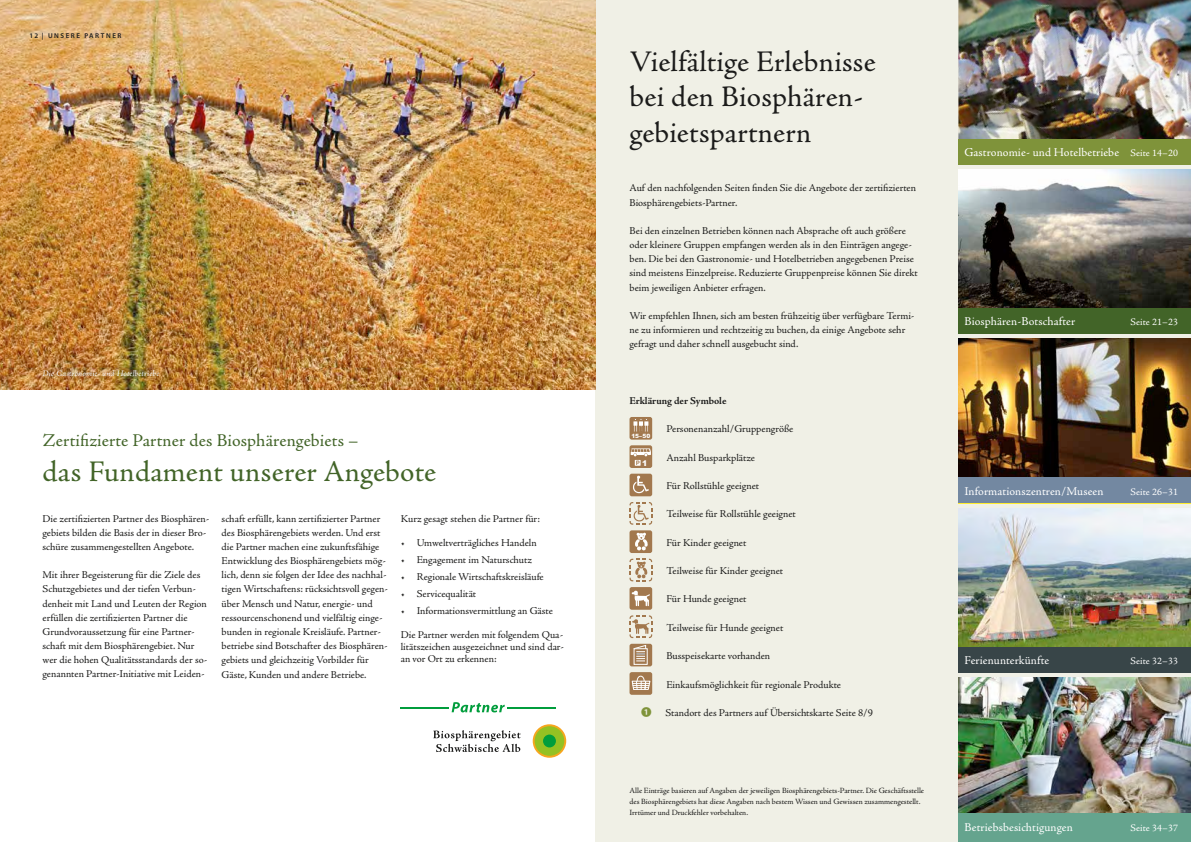
<style>
.page{position:relative;width:1191px;height:842px;background:#fff}
.page>*{position:absolute;margin:0;border:0;box-sizing:border-box;transform-origin:0 0}
.t1{font:30px/35.5px "Adobe Jenson Pro";letter-spacing:.005em;color:#1b1b1a}
.t2{font:30px "Adobe Jenson Pro";letter-spacing:.01em;color:#426428}
.t3{font:18px "Adobe Jenson Pro";letter-spacing:.005em;color:#426428}
.t4{font:12px "Adobe Jenson Pro";letter-spacing:.005em;color:#fff}
.t5{font:10.5px/14.2px "Adobe Jenson Pro";color:#1b1b1a}
.t6{font:700 10.5px "Adobe Jenson Pro";letter-spacing:-.005em;color:#1b1b1a}
.t7{font:500 10.5px "Koz Go Pro";color:#7f933a}
.t8{font:10px "Adobe Jenson Pro";letter-spacing:.01em;color:#fff}
.t9{font:italic 8.5px "Adobe Jenson Pro";letter-spacing:.015em;color:#fff}
.t10{font:8px/11px "Adobe Jenson Pro";letter-spacing:-.005em;color:#1b1b1a}
.t11{font:900 7.9px "Arial";color:#fff}
.t12{font:600 7px "Myriad Pro";letter-spacing:.22em;color:#1b1b1a}
.t13{font:900 5.9px "Arial";color:#fff}
.s1{font-size:10px}
</style>
<div class="page">
<div style="left:595px;top:0;width:596px;height:842px;background:#f0f0e6"></div>
<svg style="left:433px;top:730px;width:87px;height:22px"></svg>
<svg style="left:533px;top:724px;width:33px;height:34px"></svg>
<div style="left:534px;top:726px;width:30px;height:30px;background:#94c123;border-radius:50%"></div>
<div style="left:543px;top:734px;width:13px;height:13px;background:#009d3c;border-radius:50%"></div>
<svg style="left:451px;top:702px;width:54px;height:10px"></svg>
<hr style="left:400px;top:708px;width:49px;height:1px;background:#009d3c">
<hr style="left:506px;top:708px;width:49px;height:1px;background:#009d3c">
<img style="left:0;top:0;width:595px;height:389px">
<div style="left:33px;top:360px;width:135px;height:26px;background:#1b1b1a;opacity:.75"></div>
<img style="left:958px;top:0;width:233px;height:139px">
<div style="left:958px;top:139px;width:233px;height:25px;background:#7f933a"></div>
<div style="left:629px;top:672px;width:23px;height:23px;background:#a2784e;border-radius:2px"></div>
<svg style="left:631px;top:675px;width:20px;height:15px"></svg>
<svg style="left:629px;top:644px;width:23px;height:22px"></svg>
<svg style="left:646px;top:648px;width:1px;height:17px"></svg>
<svg style="left:632px;top:644px;width:14px;height:21px"></svg>
<div style="left:629px;top:587px;width:23px;height:23px;background:#a2784e;border-radius:2px"></div>
<svg style="left:631px;top:591px;width:19px;height:15px"></svg>
<div style="left:629px;top:530px;width:23px;height:23px;background:#a2784e;border-radius:2px"></div>
<svg style="left:635px;top:532px;width:13px;height:18px"></svg>
<div style="left:629px;top:445px;width:23px;height:23px;background:#a2784e;border-radius:2px"></div>
<svg style="left:630px;top:448px;width:21px;height:18px"></svg>
<div style="left:629px;top:417px;width:23px;height:23px;background:#a2784e;border-radius:2px"></div>
<svg style="left:633px;top:419px;width:16px;height:13px"></svg>
<div style="left:629px;top:474px;width:23px;height:22px;background:#a2784e;border-radius:2px"></div>
<svg style="left:633px;top:476px;width:16px;height:17px"></svg>
<svg style="left:629px;top:502px;width:23px;height:23px"></svg>
<svg style="left:629px;top:559px;width:23px;height:22px"></svg>
<svg style="left:629px;top:615px;width:23px;height:23px"></svg>
<img style="left:958px;top:339px;width:233px;height:139px">
<div style="left:958px;top:478px;width:233px;height:25px;background:#7388a1"></div>
<img style="left:958px;top:169px;width:233px;height:139px">
<div style="left:958px;top:308px;width:233px;height:26px;background:#426428"></div>
<img style="left:958px;top:677px;width:233px;height:137px">
<div style="left:958px;top:814px;width:233px;height:28px;background:#65a48e"></div>
<img style="left:958px;top:508px;width:233px;height:139px">
<div style="left:958px;top:647px;width:233px;height:26px;background:#384548"></div>
<p class="t12" style="left:29px;top:31px;width:94px">12 | UNSERE PARTNER</p>
<p class="t9" style="left:43px;top:368px;width:118px">Die Gastronomie- und Hotelbetriebe</p>
<h2 class="t3" style="left:43px;top:430px;width:318px">Zertifizierte Partner des Biosphärengebiets –</h2>
<h1 class="t2" style="left:43px;top:455px;width:395px">das Fundament unserer Angebote</h1>
<p class="t5" style="left:43px;top:511px;width:168px">Die zertifizierten Partner des Biosphären&shy;gebiets bilden die Basis der in dieser Bro&shy;schüre zusammengestellten Angebote.</p>
<p class="t5" style="left:43px;top:568px;width:166px">Mit ihrer Begeisterung für die Ziele des Schutzgebietes und der tiefen Verbun&shy;denheit mit Land und Leuten der Region erfüllen die zertifizierten Partner die Grundvoraussetzung für eine Partner&shy;schaft mit dem Biosphärengebiet. Nur wer die hohen Qualitätsstandards der so&shy;genannten Partner-Initiative mit Leiden-</p>
<p class="t5" style="left:222px;top:511px;width:168px">schaft erfüllt, kann zertifizierter Partner des Biosphärengebiets werden. Und erst die Partner machen eine zukunftsfähige Entwicklung des Biosphärengebiets mög&shy;lich, denn sie folgen der Idee des nachhal&shy;tigen Wirtschaftens: rücksichtsvoll gegen&shy;über Mensch und Natur, energie- und ressourcenschonend und vielfältig einge&shy;bunden in regionale Kreisläufe. Partner&shy;betriebe sind Botschafter des Biosphären&shy;gebiets und gleichzeitig Vorbilder für Gäste, Kunden und andere Betriebe.</p>
<p class="t5" style="left:401px;top:511px;width:141px">Kurz gesagt stehen die Partner für:</p>
<p class="t5" style="left:401px;top:535px;width:137px">• Umweltverträgliches Handeln</p>
<p class="t5" style="left:401px;top:552px;width:133px">• Engagement im Naturschutz</p>
<p class="t5" style="left:401px;top:569px;width:144px">• Regionale Wirtschaftskreisläufe</p>
<p class="t5" style="left:401px;top:586px;width:77px">• Servicequalität</p>
<p class="t5" style="left:401px;top:603px;width:154px">• Informationsvermittlung an Gäste</p>
<p class="t5" style="left:401px;top:628px;width:165px;line-height:12px;text-align:justify">Die Partner werden mit folgendem Qua&shy;litätszeichen ausgezeichnet und sind dar&shy;an vor Ort zu erkennen:</p>
<h1 class="t1" style="left:629px;top:44px;width:248px">Vielfältige Erlebnisse bei den Biosphären&shy;gebietspartnern</h1>
<p class="t5" style="left:629px;top:181px;width:288px">Auf den nachfolgenden Seiten finden Sie die Angebote der zertifizierten<br>Biosphärengebiets-Partner.</p>
<p class="t5" style="left:629px;top:224px;width:290px">Bei den einzelnen Betrieben können nach Absprache oft auch größere oder kleinere Gruppen empfangen werden als in den Einträgen angege&shy;ben. Die bei den Gastronomie- und Hotelbetrieben angegebenen Preise sind meistens Einzelpreise. Reduzierte Gruppenpreise können Sie direkt beim jeweiligen Anbieter erfragen.</p>
<p class="t5" style="left:629px;top:309px;width:286px">Wir empfehlen Ihnen, sich am besten frühzeitig über verfügbare Termi&shy;ne zu informieren und rechtzeitig zu buchen, da einige Angebote sehr gefragt und daher schnell ausgebucht sind.</p>
<p class="t6" style="left:629px;top:395px;width:99px">Erklärung der Symbole</p>
<p class="t5" style="left:666px;top:422px;width:128px">Personenanzahl/Gruppengröße</p>
<p class="t5" style="left:666px;top:450px;width:90px">Anzahl Busparkplätze</p>
<p class="t5" style="left:666px;top:479px;width:94px">Für Rollstühle geeignet</p>
<p class="t5" style="left:666px;top:507px;width:131px">Teilweise für Rollstühle geeignet</p>
<p class="t5" style="left:666px;top:535px;width:82px">Für Kinder geeignet</p>
<p class="t5" style="left:666px;top:564px;width:118px">Teilweise für Kinder geeignet</p>
<p class="t5" style="left:666px;top:592px;width:82px">Für Hunde geeignet</p>
<p class="t5" style="left:666px;top:621px;width:118px">Teilweise für Hunde geeignet</p>
<p class="t5" style="left:666px;top:649px;width:105px">Busspeisekarte vorhanden</p>
<p class="t5" style="left:666px;top:677px;width:176px">Einkaufsmöglichkeit für regionale Produkte</p>
<p class="t7" style="left:641px;top:705px;width:12px">❶</p>
<p class="t5" style="left:665px;top:706px;width:209px">Standort des Partners auf Übersichtskarte Seite 8/9</p>
<p class="t13" style="left:631px;top:431px;width:21px">15–50</p>
<p class="t11" style="left:642px;top:458px;width:7px">1</p>
<p class="t10" style="left:629px;top:785px;width:296px">Alle Einträge basieren auf Angaben der jeweiligen Biosphärengebiets-Partner. Die Geschäftsstelle des Biosphärengebiets hat diese Angaben nach bestem Wissen und Gewissen zusammengestellt.<br>Irrtümer und Druckfehler vorbehalten.</p>
<p class="t4" style="left:964px;top:145px;width:215px">Gastronomie- und Hotelbetriebe <span class="s1">Seite 14–20</span></p>
<p class="t4" style="left:964px;top:315px;width:112px">Biosphären-Botschafter</p>
<p class="t8" style="left:1130px;top:316px;width:49px">Seite 21–23</p>
<p class="t4" style="left:964px;top:484px;width:141px">Informationszentren/Museen</p>
<p class="t8" style="left:1130px;top:486px;width:49px">Seite 26–31</p>
<p class="t4" style="left:964px;top:654px;width:86px">Ferienunterkünfte</p>
<p class="t8" style="left:1130px;top:655px;width:49px">Seite 32–33</p>
<p class="t4" style="left:964px;top:820px;width:110px">Betriebsbesichtigungen</p>
<p class="t8" style="left:1130px;top:822px;width:49px">Seite 34–37</p>
</div>
